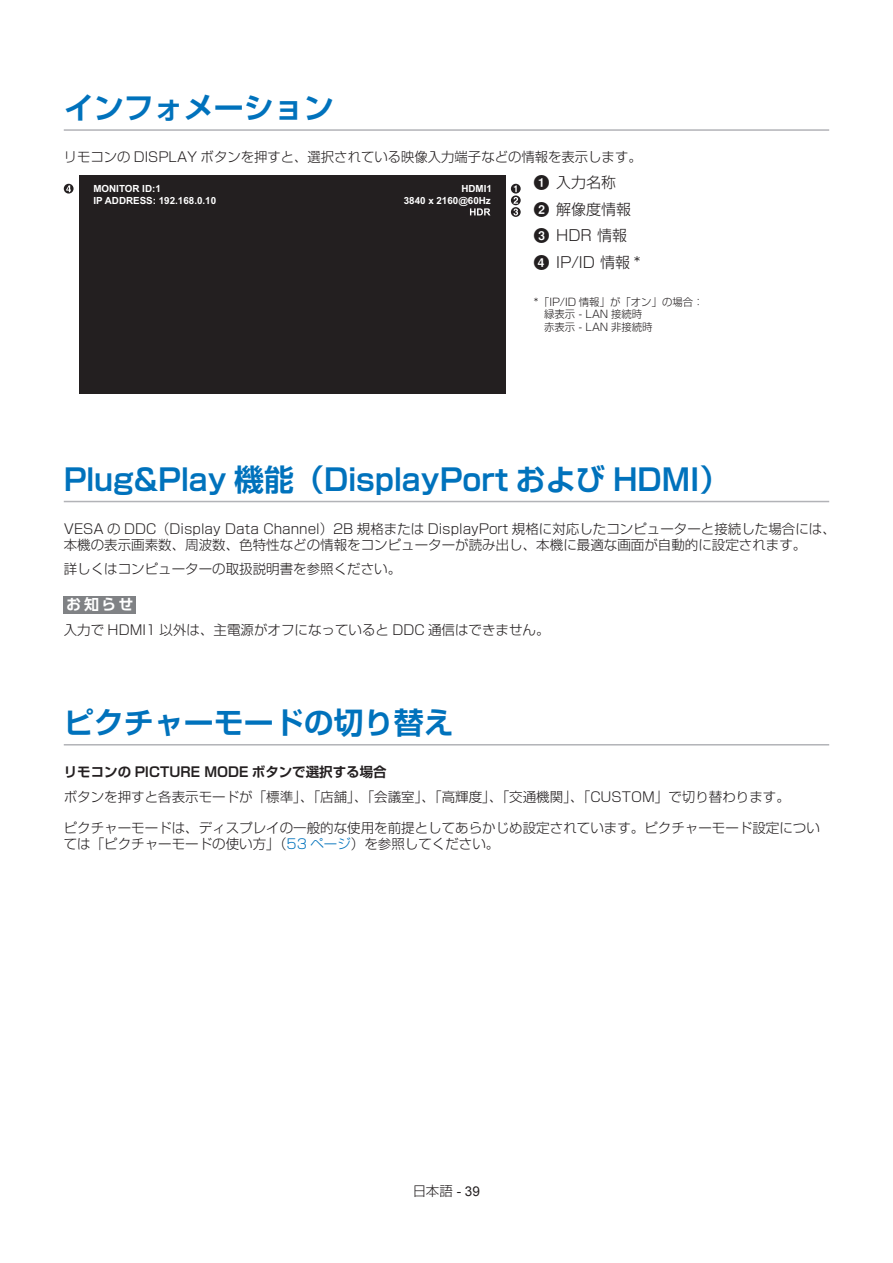
<style>
.page{position:relative;width:893px;height:1263px;background:#fff}
.page>*{position:absolute;margin:0;border:0;box-sizing:border-box;transform-origin:0 0}
.Head_1__anywhere{font:700 30px "Shin Go Pro De";color:#0072bc}
.Head_1__top{font:700 30px "Shin Go Pro De";color:#0072bc}
.各部の名称_title{font:300 15px "Shin Go Pro";color:#231f20}
.t1{font:700 15px "UD Shin Go Pro De";color:#fff}
._00_body_段落下2mm{font:300 13.5px/16.2px "Shin Go Pro";color:#231f20}
._00_body{font:300 13.5px/16.2px "Shin Go Pro";color:#231f20}
.お知らせ_body_00{font:300 13.5px "Shin Go Pro";color:#231f20}
._00_body_段落下2mm-2{font:700 13.5px "Shin Go Pro De";color:#231f20}
._00_body_段落下2mm-3{font:300 10.5px/12.6px "Shin Go Pro";color:#231f20}
.t2{font:700 9.75px "Arial";color:#fff}
.s1{font-family:"Circl Nega A2";font-weight:400}
.s2{color:#0072bc}
.s3{font-family:"Arial";font-weight:400}
</style>
<div class="page">
<hr style="left:64px;top:129px;width:765px;height:2px;background:#b2b3b7">
<div style="left:79px;top:175px;width:426px;height:218px;background:#231f20"></div>
<svg style="left:511px;top:184px;width:10px;height:10px"></svg>
<svg style="left:511px;top:195px;width:10px;height:10px"></svg>
<svg style="left:511px;top:207px;width:10px;height:10px"></svg>
<svg style="left:513px;top:185px;width:5px;height:30px"></svg>
<svg style="left:64px;top:184px;width:10px;height:10px"></svg>
<svg style="left:66px;top:185px;width:5px;height:7px"></svg>
<svg style="left:470px;top:208px;width:20px;height:7px"></svg>
<hr style="left:64px;top:501px;width:765px;height:1px;background:#b2b3b7">
<div style="left:64px;top:596px;width:72px;height:18px;background:#808285"></div>
<hr style="left:64px;top:744px;width:765px;height:1px;background:#b2b3b7">
<p class="Head_1__top" style="left:64px;top:83px;width:271px">インフォメーション</p>
<p class="_00_body_段落下2mm" style="left:64px;top:147px;width:579px">リモコンの DISPLAY ボタンを押すと、選択されている映像入力端子などの情報を表示します。</p>
<p class="各部の名称_title" style="left:534px;top:170px;width:84px"><span class="s1">1</span> 入力名称</p>
<p class="各部の名称_title" style="left:534px;top:197px;width:99px"><span class="s1">2</span> 解像度情報</p>
<p class="各部の名称_title" style="left:534px;top:223px;width:95px"><span class="s1">3</span> HDR 情報</p>
<p class="各部の名称_title" style="left:534px;top:250px;width:108px"><span class="s1">4</span> IP/ID 情報 *</p>
<p class="_00_body_段落下2mm-3" style="left:544px;top:294px;width:161px;text-indent:-10px">*「IP/ID 情報」が「オン」の場合：緑表示 - LAN 接続時<br>赤表示 - LAN 非接続時</p>
<p class="t2" style="left:93px;top:182px;width:69px">MONITOR ID:1</p>
<p class="t2" style="left:461px;top:182px;width:32px">HDMI1</p>
<p class="t2" style="left:93px;top:194px;width:124px">IP ADDRESS: 192.168.0.10</p>
<p class="t2" style="left:404px;top:194px;width:89px">3840 x 2160@60Hz</p>
<p class="Head_1__anywhere" style="left:64px;top:455px;width:667px">Plug&amp;Play 機能（DisplayPort および HDMI）</p>
<p class="_00_body_段落下2mm" style="left:64px;top:519px;width:774px">VESA の DDC（Display Data Channel）2B 規格または DisplayPort 規格に対応したコンピューターと接続した場合には、本機の表示画素数、周波数、色特性などの情報をコンピューターが読み出し、本機に最適な画面が自動的に設定されます。</p>
<p class="_00_body_段落下2mm" style="left:64px;top:560px;width:339px">詳しくはコンピューターの取扱説明書を参照ください。</p>
<p class="t1" style="left:66px;top:592px;width:69px">お知らせ</p>
<p class="お知らせ_body_00" style="left:64px;top:618px;width:487px">入力で HDMI1 以外は、主電源がオフになっていると DDC 通信はできません。</p>
<p class="Head_1__anywhere" style="left:64px;top:698px;width:392px">ピクチャーモードの切り替え</p>
<p class="_00_body_段落下2mm-2" style="left:64px;top:760px;width:324px">リモコンの PICTURE MODE ボタンで選択する場合</p>
<p class="_00_body" style="left:64px;top:787px;width:727px">ボタンを押すと各表示モードが「標準」、「店舗」、「会議室」、「高輝度」、「交通機関」、「CUSTOM」で切り替わります。</p>
<p class="_00_body" style="left:64px;top:818px;width:758px">ピクチャーモードは、ディスプレイの一般的な使用を前提としてあらかじめ設定されています。ピクチャーモード設定については「ピクチャーモードの使い方」（<span class="s2">53 ページ</span>）を参照してください。</p>
<p class="_00_body_段落下2mm" style="left:413px;top:1181px;width:69px">日本語 <span class="s3">- 39</span></p>
</div>
